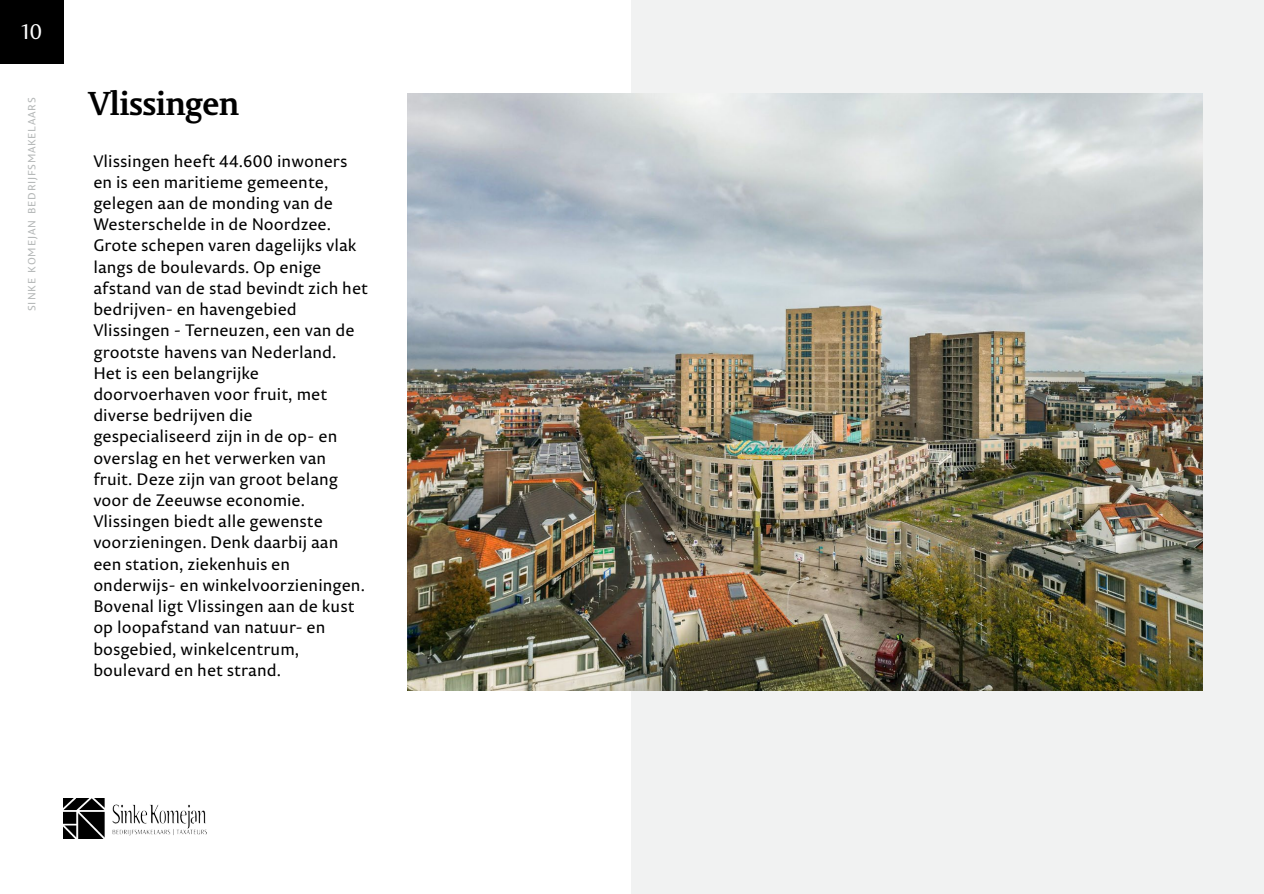
<style>
.page{position:relative;width:1264px;height:894px;background:#fff}
.page>*{position:absolute;margin:0;border:0;box-sizing:border-box;transform-origin:0 0}
.t1{font:700 33px "Permian Serif Typeface";letter-spacing:-.04em;color:#000}
.t2{font:21px "Permian Serif Typeface";color:#fff}
.t3{font:16.5px/21.1px "Permian Sans Typeface";color:#000}
.t4{font:10.5px "Permian Sans Typeface";letter-spacing:.075em;color:#b2b5b5}
</style>
<div class="page">
<div style="left:631px;top:0;width:632px;height:893px;background:#f1f2f2"></div>
<img style="left:63px;top:798px;width:143px;height:40px">
<div style="left:0;top:0;width:64px;height:64px;background:#000"></div>
<img style="left:407px;top:94px;width:795px;height:596px">
<p class="t2" style="left:22px;top:15px;width:22px">10</p>
<p class="t4" style="left:24px;top:311px;width:215px;rotate:-90deg">SINKE KOMEJAN BEDRIJFSMAKELAARS</p>
<p class="t1" style="left:88px;top:76px;width:153px">Vlissingen</p>
<p class="t3" style="left:93px;top:150px;width:276px">Vlissingen heeft 44.600 inwoners en is een maritieme gemeente, gelegen aan de monding van de<br>Westerschelde in de Noordzee.<br>Grote schepen varen dagelijks vlak langs de boulevards. Op enige afstand van de stad bevindt zich het bedrijven- en havengebied<br>Vlissingen - Terneuzen, een van de grootste havens van Nederland.<br>Het is een belangrijke doorvoerhaven voor fruit, met diverse bedrijven die gespecialiseerd zijn in de op- en overslag en het verwerken van fruit. Deze zijn van groot belang voor de Zeeuwse economie.<br>Vlissingen biedt alle gewenste voorzieningen. Denk daarbij aan een station, ziekenhuis en onderwijs- en winkelvoorzieningen.<br>Bovenal ligt Vlissingen aan de kust op loopafstand van natuur- en bosgebied, winkelcentrum, boulevard en het strand.</p>
</div>
